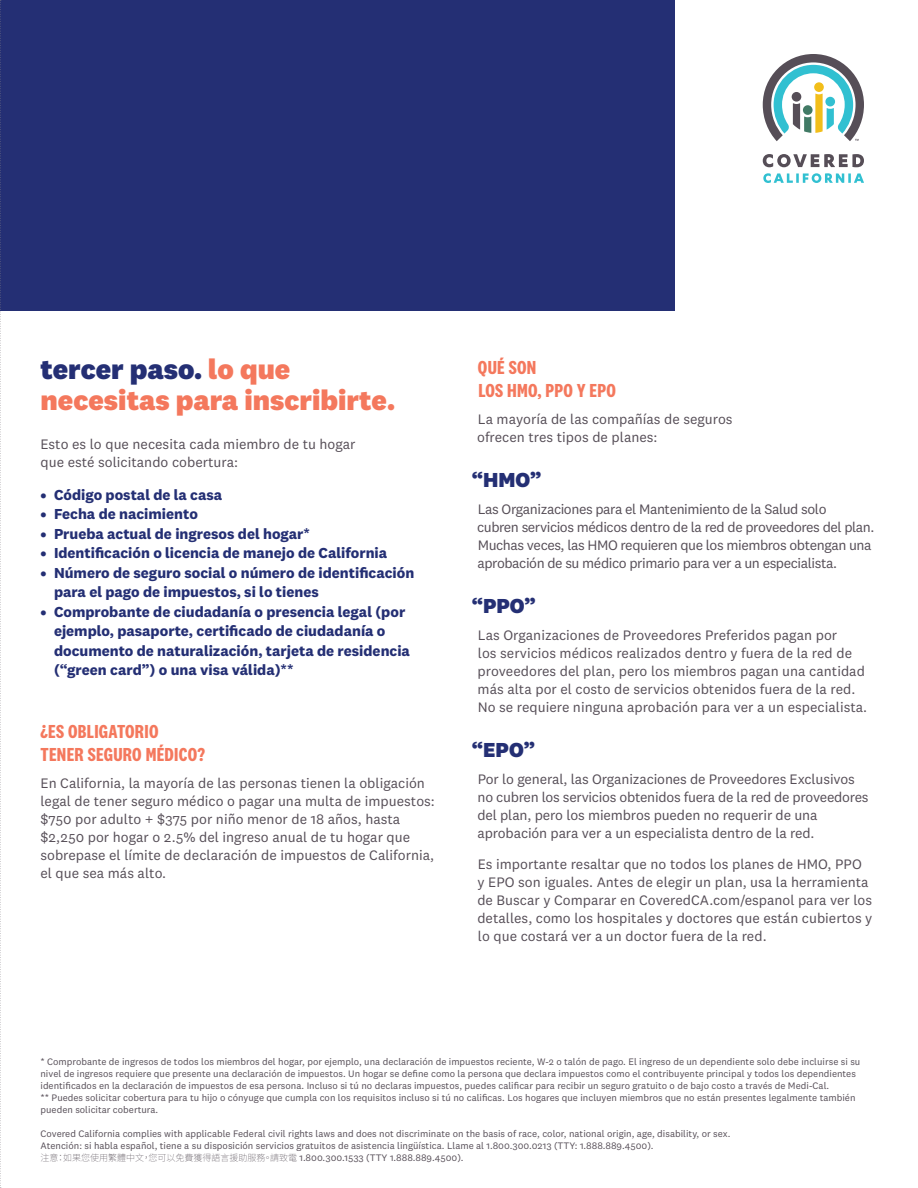
<style>
.page{position:relative;width:918px;height:1188px;background:#fff}
.page>*{position:absolute;margin:0;border:0;box-sizing:border-box;transform-origin:0 0}
.t1{font:800 28.5px/31.5px "National 2";color:#f4785d}
.t2{font:800 21px "National 2";color:#242f74}
.t3{font:700 19.5px/22.5px "National 2 Condensed";letter-spacing:.015em;color:#f4785d}
.t4{font:700 15px/19.5px "National 2";color:#242f74}
.t5{font:14.25px/18px "National 2";color:#564e57}
.t6{font:14.25px/18px "National 2";letter-spacing:-.03em;color:#564e57}
.t7{font:9.75px/12px "National 2";color:#564e57}
.s1{color:#242f74}
.s2{font-family:"Noto Sans CJ Ktc";font-weight:100;font-size:9px}
</style>
<div class="page">
<div style="left:0;top:0;width:675px;height:310px;background:#242f74"></div>
<svg style="left:763px;top:173px;width:101px;height:10px"></svg>
<svg style="left:763px;top:154px;width:101px;height:13px"></svg>
<svg style="left:763px;top:54px;width:101px;height:87px"></svg>
<svg style="left:0;top:0;width:1px;height:1188px"></svg>
<h1 class="t1" style="left:40px;top:353px;width:356px"><span class="s1">tercer paso.</span> lo que necesitas para inscribirte.</h1>
<p class="t5" style="left:40px;top:435px;width:317px">Esto es lo que necesita cada miembro de tu hogar que esté solicitando cobertura:</p>
<p class="t4" style="left:40px;top:485px;width:183px">• Código postal de la casa</p>
<p class="t4" style="left:40px;top:504px;width:159px">• Fecha de nacimiento</p>
<p class="t4" style="left:40px;top:524px;width:271px">• Prueba actual de ingresos del hogar*</p>
<p class="t4" style="left:40px;top:543px;width:348px">• Identificación o licencia de manejo de California</p>
<p class="t4" style="left:54px;top:563px;width:362px;text-indent:-14px">• Número de seguro social o número de identificación para el pago de impuestos, si lo tienes</p>
<p class="t4" style="left:54px;top:602px;width:358px;text-indent:-14px">• Comprobante de ciudadanía o presencia legal (por ejemplo, pasaporte, certificado de ciudadanía o documento de naturalización, tarjeta de residencia (“green card”) o una visa válida)**</p>
<h3 class="t3" style="left:40px;top:720px;width:166px">¿ES OBLIGATORIO<br>TENER SEGURO MÉDICO?</h3>
<p class="t5" style="left:40px;top:774px;width:396px">En California, la mayoría de las personas tienen la obligación legal de tener seguro médico o pagar una multa de impuestos: $750 por adulto + $375 por niño menor de 18 años, hasta $2,250 por hogar o 2.5% del ingreso anual de tu hogar que sobrepase el límite de declaración de impuestos de California, el que sea más alto.</p>
<h3 class="t3" style="left:478px;top:356px;width:139px">QUÉ SON<br>LOS HMO, PPO Y EPO</h3>
<p class="t5" style="left:477px;top:410px;width:257px">La mayoría de las compañías de seguros ofrecen tres tipos de planes:</p>
<h2 class="t2" style="left:472px;top:467px;width:71px">“HMO”</h2>
<p class="t6" style="left:477px;top:500px;width:399px">Las Organizaciones para el Mantenimiento de la Salud solo<br>cubren servicios médicos dentro de la red de proveedores del plan.<br>Muchas veces, las HMO requieren que los miembros obtengan una aprobación de su médico primario para ver a un especialista.</p>
<h2 class="t2" style="left:472px;top:593px;width:66px">“PPO”</h2>
<p class="t5" style="left:478px;top:626px;width:391px">Las Organizaciones de Proveedores Preferidos pagan por<br>los servicios médicos realizados dentro y fuera de la red de proveedores del plan, pero los miembros pagan una cantidad más alta por el costo de servicios obtenidos fuera de la red.<br>No se requiere ninguna aprobación para ver a un especialista.</p>
<h2 class="t2" style="left:472px;top:737px;width:65px">“EPO”</h2>
<p class="t5" style="left:477px;top:770px;width:393px">Por lo general, las Organizaciones de Proveedores Exclusivos no cubren los servicios obtenidos fuera de la red de proveedores del plan, pero los miembros pueden no requerir de una aprobación para ver a un especialista dentro de la red.</p>
<p class="t5" style="left:477px;top:855px;width:397px">Es importante resaltar que no todos los planes de HMO, PPO<br>y EPO son iguales. Antes de elegir un plan, usa la herramienta de Buscar y Comparar en CoveredCA.com/espanol para ver los detalles, como los hospitales y doctores que están cubiertos y lo que costará ver a un doctor fuera de la red.</p>
<p class="t7" style="left:40px;top:1056px;width:821px">* Comprobante de ingresos de todos los miembros del hogar, por ejemplo, una declaración de impuestos reciente, W-2 o talón de pago. El ingreso de un dependiente solo debe incluirse si su nivel de ingresos requiere que presente una declaración de impuestos. Un hogar se define como la persona que declara impuestos como el contribuyente principal y todos los dependientes identificados en la declaración de impuestos de esa persona. Incluso si tú no declaras impuestos, puedes calificar para recibir un seguro gratuito o de bajo costo a través de Medi-Cal.<br>** Puedes solicitar cobertura para tu hijo o cónyuge que cumpla con los requisitos incluso si tú no calificas. Los hogares que incluyen miembros que no están presentes legalmente también pueden solicitar cobertura.</p>
<p class="t7" style="left:40px;top:1128px;width:691px">Covered California complies with applicable Federal civil rights laws and does not discriminate on the basis of race, color, national origin, age, disability, or sex.<br>Atención: si habla español, tiene a su disposición servicios gratuitos de asistencia lingüística. Llame al 1.800.300.0213 (TTY: 1.888.889.4500).<br><span class="s2">注意：如果您使用繁體中文，您可以免費獲得語言援助服務。請致電</span> 1.800.300.1533 (TTY 1.888.889.4500).</p>
</div>
